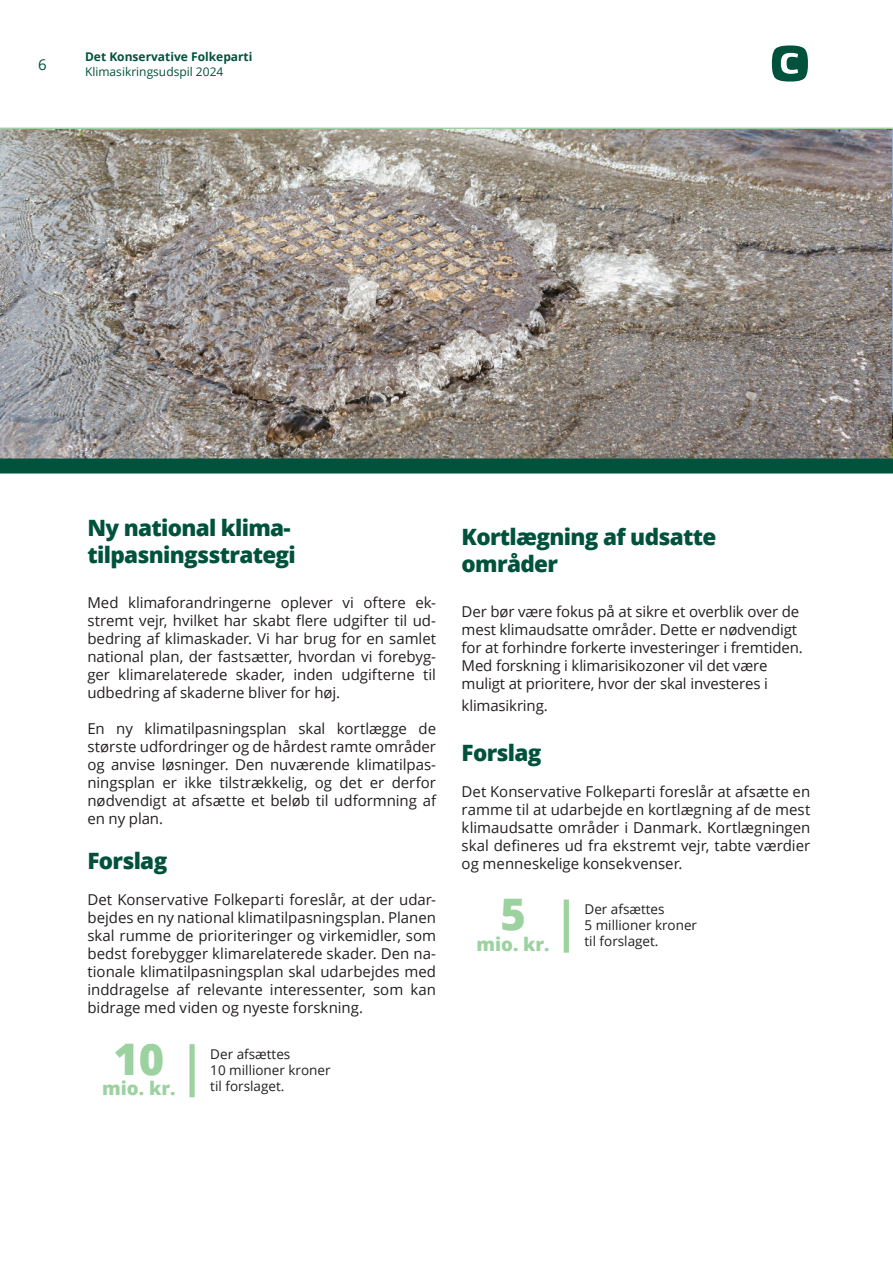
<style>
.page{position:relative;width:893px;height:1263px;background:#fff}
.page>*{position:absolute;margin:0;border:0;box-sizing:border-box;transform-origin:0 0}
.t1{font:800 43.5px "Open Sans";color:#9cd1a0}
.t2{font:800 22.5px/27px "Open Sans";letter-spacing:-.03em;color:#00523c}
.t3{font:800 18.6px "Open Sans";color:#9cd1a0}
.t4{font:15px/18px "Open Sans";letter-spacing:-.01em;color:#231f20;text-align:justify}
.t5{font:15px "Open Sans";color:#00523c}
.t6{font:13.5px/16.2px "Open Sans";color:#231f20}
.t7{font:700 12px "Open Sans";color:#00523c}
.t8{font:12px "Open Sans";color:#00523c}
</style>
<div class="page">
<svg style="left:772px;top:46px;width:36px;height:36px"></svg>
<div style="left:189px;top:1044px;width:6px;height:53px;background:#9cd1a0"></div>
<div style="left:564px;top:899px;width:5px;height:54px;background:#9cd1a0"></div>
<img style="left:0;top:129px;width:892px;height:329px">
<div style="left:0;top:458px;width:893px;height:15px;background:#00523c"></div>
<img style="left:892px;top:128px;width:1px;height:330px">
<hr style="left:0;top:128px;width:893px;height:1px;background:#9cd1a0">
<p class="t5" style="left:38px;top:57px;width:10px">6</p>
<p class="t7" style="left:85px;top:52px;width:169px">Det Konservative Folkeparti</p>
<p class="t8" style="left:85px;top:67px;width:140px">Klimasikringsudspil 2024</p>
<h2 class="t2" style="left:87px;top:516px;width:210px">Ny national klima&shy;tilpasningsstrategi</h2>
<p class="t4" style="left:87px;top:595px;width:350px">Med klimaforandringerne oplever vi oftere ek&shy;stremt vejr, hvilket har skabt flere udgifter til ud&shy;bedring af klimaskader. Vi har brug for en samlet national plan, der fastsætter, hvordan vi forebyg&shy;ger klimarelaterede skader, inden udgifterne til udbedring af skaderne bliver for høj.</p>
<p class="t4" style="left:87px;top:721px;width:350px">En ny klimatilpasningsplan skal kortlægge de største udfordringer og de hårdest ramte områder og anvise løsninger. Den nuværende klimatilpas&shy;ningsplan er ikke tilstrækkelig, og det er derfor nødvendigt at afsætte et beløb til udformning af en ny plan.</p>
<h2 class="t2" style="left:87px;top:849px;width:81px">Forslag</h2>
<p class="t4" style="left:87px;top:892px;width:350px">Det Konservative Folkeparti foreslår, at der udar&shy;bejdes en ny national klimatilpasningsplan. Planen skal rumme de prioriteringer og virkemidler, som bedst forebygger klimarelaterede skader. Den na&shy;tionale klimatilpasningsplan skal udarbejdes med inddragelse af relevante interessenter, som kan bidrage med viden og nyeste forskning.</p>
<h1 class="t1" style="left:113px;top:1038px;width:52px">10</h1>
<p class="t3" style="left:102px;top:1079px;width:75px">mio. kr.</p>
<p class="t6" style="left:210px;top:1046px;width:122px">Der afsættes<br>10 millioner kroner til forslaget.</p>
<h2 class="t2" style="left:462px;top:525px;width:256px">Kortlægning af udsatte områder</h2>
<p class="t4" style="left:462px;top:604px;width:343px;text-align:left">Der bør være fokus på at sikre et overblik over de mest klimaudsatte områder. Dette er nødvendigt for at forhindre forkerte investeringer i fremtiden.<br>Med forskning i klimarisikozoner vil det være muligt at prioritere, hvor der skal investeres i</p>
<p class="t4" style="left:462px;top:697px;width:88px">klimasikring.</p>
<h2 class="t2" style="left:462px;top:741px;width:81px">Forslag</h2>
<p class="t4" style="left:462px;top:784px;width:350px">Det Konservative Folkeparti foreslår at afsætte en ramme til at udarbejde en kortlægning af de mest klimaudsatte områder i Danmark. Kortlægningen skal defineres ud fra ekstremt vejr, tabte værdier og menneskelige konsekvenser.</p>
<h1 class="t1" style="left:500px;top:893px;width:27px">5</h1>
<p class="t3" style="left:476px;top:935px;width:75px">mio. kr.</p>
<p class="t6" style="left:584px;top:902px;width:114px">Der afsættes<br>5 millioner kroner til forslaget.</p>
</div>
